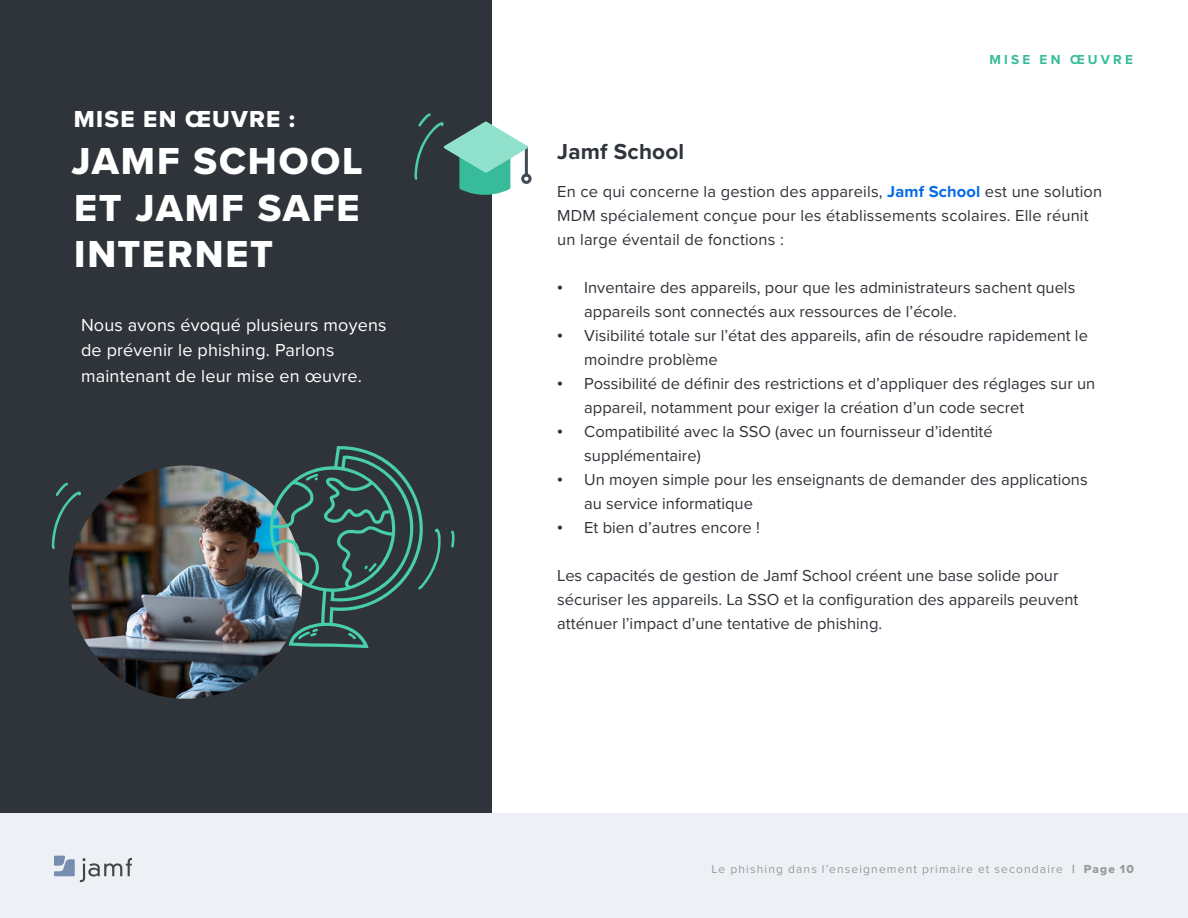
<style>
.page{position:relative;width:1188px;height:918px;background:#fff}
.page>*{position:absolute;margin:0;border:0;box-sizing:border-box;transform-origin:0 0}
.t1{font:39px/46.8px "Proxima Nova Extrabld";letter-spacing:.05em;color:#fff;text-align:justify}
.t2{font:24px "Proxima Nova Extrabld";letter-spacing:.055em;color:#fff}
.t3{font:700 22.5px "Proxima Nova";letter-spacing:.01em;color:#2f343a}
.t4{font:18px/25.5px "Proxima Nova";letter-spacing:.01em;color:#fff}
.t5{font:16.5px/24px "Proxima Nova";color:#2f343a}
.t6{font:700 13.5px "Proxima Nova";letter-spacing:.235em;color:#37bb9a}
.t7{font:12px "Proxima Nova";letter-spacing:.095em;color:#979a9d}
.s1{font-weight:700;color:#056ae6}
.s2{font-family:"Times New Roman"}
.s3{font-family:"Proxima Nova Extrabld"}
</style>
<div class="page">
<div style="left:0;top:0;width:492px;height:837px;background:#2f343a"></div>
<div style="left:0;top:813px;width:1188px;height:105px;background:#edf0f5"></div>
<svg style="left:54px;top:856px;width:78px;height:26px"></svg>
<img style="left:69px;top:465px;width:233px;height:234px;border-radius:117px">
<svg style="left:270px;top:446px;width:171px;height:202px"></svg>
<svg style="left:451px;top:530px;width:4px;height:18px"></svg>
<svg style="left:51px;top:482px;width:32px;height:67px"></svg>
<svg style="left:414px;top:113px;width:118px;height:82px"></svg>
<h2 class="t2" style="left:74px;top:101px;width:223px">MISE EN ŒUVRE :</h2>
<h1 class="t1" style="left:72px;top:137px;width:293px">JAMF SCHOOL ET JAMF SAFE INTERNET</h1>
<p class="t4" style="left:81px;top:311px;width:307px">Nous avons évoqué plusieurs moyens de prévenir le phishing. Parlons maintenant de leur mise en œuvre.</p>
<p class="t6" style="left:989px;top:50px;width:145px">MISE EN ŒUVRE</p>
<h3 class="t3" style="left:557px;top:135px;width:128px">Jamf School</h3>
<p class="t5" style="left:557px;top:179px;width:546px">En ce qui concerne la gestion des appareils, <span class="s1">Jamf School</span> est une solution<br>MDM spécialement conçue pour les établissements scolaires. Elle réunit un large éventail de fonctions :</p>
<p class="t5" style="left:584px;top:275px;width:493px;text-indent:-27px"><span class="s2">•</span> Inventaire des appareils, pour que les administrateurs sachent quels appareils sont connectés aux ressources de l’école.</p>
<p class="t5" style="left:584px;top:323px;width:505px;text-indent:-27px"><span class="s2">•</span> Visibilité totale sur l’état des appareils, afin de résoudre rapidement le moindre problème</p>
<p class="t5" style="left:584px;top:371px;width:512px;text-indent:-27px"><span class="s2">•</span> Possibilité de définir des restrictions et d’appliquer des réglages sur un appareil, notamment pour exiger la création d’un code secret</p>
<p class="t5" style="left:584px;top:419px;width:410px;text-indent:-27px"><span class="s2">•</span> Compatibilité avec la SSO (avec un fournisseur d’identité supplémentaire)</p>
<p class="t5" style="left:584px;top:467px;width:505px;text-indent:-27px"><span class="s2">•</span> Un moyen simple pour les enseignants de demander des applications au service informatique</p>
<p class="t5" style="left:557px;top:515px;width:204px"><span class="s2">•</span> Et bien d’autres encore !</p>
<p class="t5" style="left:557px;top:563px;width:523px">Les capacités de gestion de Jamf School créent une base solide pour sécuriser les appareils. La SSO et la configuration des appareils peuvent atténuer l’impact d’une tentative de phishing.</p>
<p class="t7" style="left:711px;top:860px;width:424px">Le phishing dans l’enseignement primaire et secondaire <span class="s3">| Page 10</span></p>
</div>
